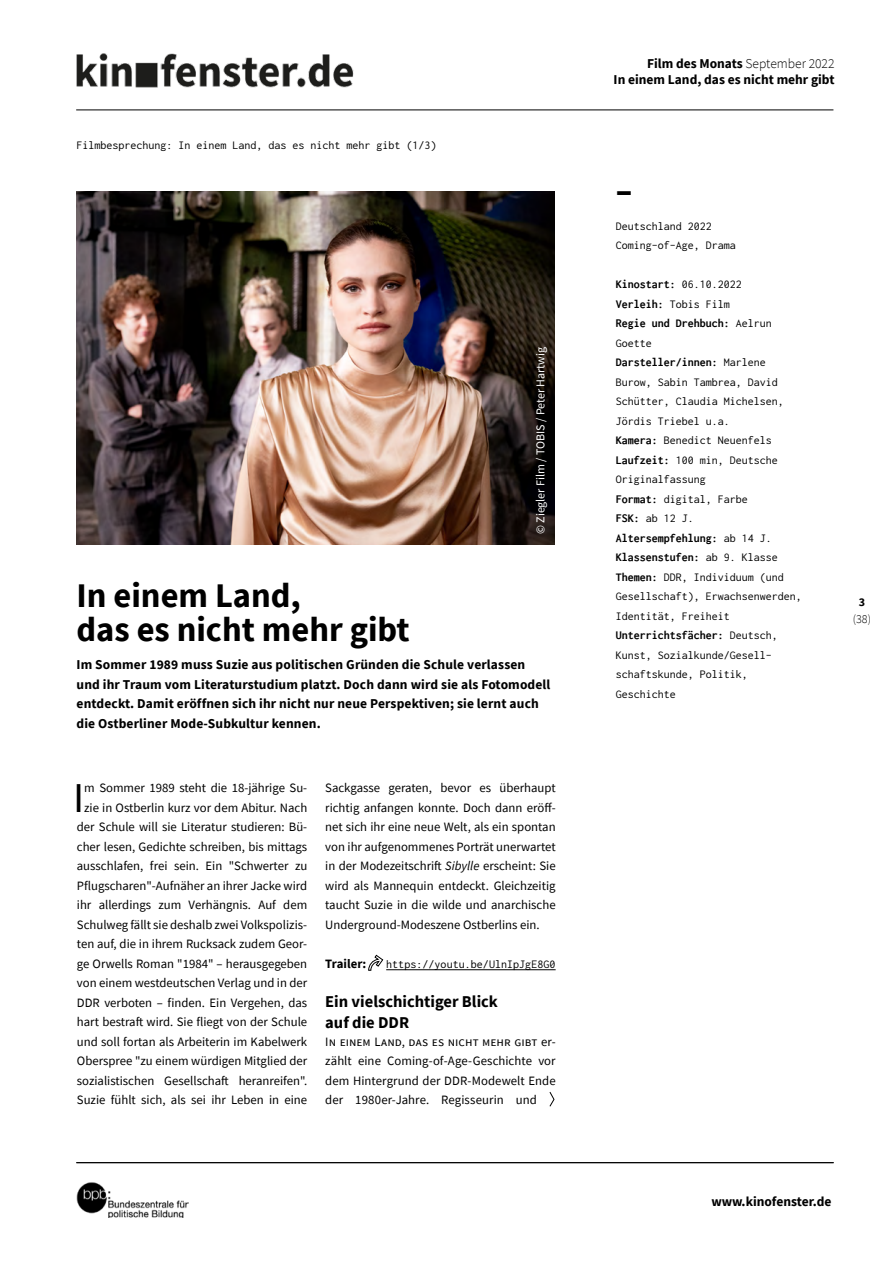
<style>
.page{position:relative;width:893px;height:1263px;background:#fff}
.page>*{position:absolute;margin:0;border:0;box-sizing:border-box;transform-origin:0 0}
.Filmbespr_Fliesst{font:42.45px "Source Sans Pro";color:#000}
.Titel_Head{font:700 34.5px/34.5px "Source Sans Pro";color:#000}
.Filmbespr_Zwische{font:700 16.5px/21px "Source Sans Pro";color:#000}
.Subhead{font:700 13.5px/19.5px "Source Sans Pro";letter-spacing:.01em;color:#000;text-align:right}
.Filmbespr_Fliesst-2{font:12.75px/19.5px "Source Sans Pro";color:#000;text-align:justify}
.Filmbespr_Fliesst-3{font:700 12.75px "Source Sans Pro";letter-spacing:.005em;color:#000}
.Filminfos{font:12px/19.5px "Inconsolata";color:#000}
.Filminfos-2{font:700 12px/19.5px "Inconsolata";color:#000}
.Rubrik_Head{font:12px "Inconsolata";color:#000}
.Filmbespr_Autoren{font:12px "Source Sans Pro";color:#fff}
.Filmbespr_Fliesst-4{font:12px "Inconsolata";letter-spacing:.005em;color:#000}
.t1{font:300 12px "Source Sans Pro";color:#000}
.t2{font:700 12px "Source Sans Pro";color:#000}
.s1{font-style:italic}
.s2{font-weight:300}
.s3{font-weight:400}
.s4{font-weight:700}
</style>
<div class="page">
<img style="left:77px;top:1182px;width:111px;height:35px">
<img style="left:76px;top:53px;width:278px;height:35px">
<hr style="left:76px;top:110px;width:757px;height:1px;background:#000">
<hr style="left:76px;top:1162px;width:758px;height:1px;background:#000">
<hr style="left:386px;top:969px;width:170px;height:1px;background:#000">
<svg style="left:368px;top:954px;width:16px;height:17px"></svg>
<img style="left:77px;top:191px;width:478px;height:354px">
<svg style="left:549px;top:1092px;width:6px;height:15px"></svg>
<p class="Rubrik_Head" style="left:77px;top:137px;width:361px">Filmbesprechung: In einem Land, das es nicht mehr gibt (1/3)</p>
<p class="Filmbespr_Autoren" style="left:533px;top:534px;width:189px;rotate:-90deg">© Ziegler Film / TOBIS / Peter Hartwig</p>
<p class="Titel_Head" style="left:77px;top:577px;width:335px">In einem Land,<br>das es nicht mehr gibt</p>
<p class="Subhead" style="left:77px;top:655px;width:475px;text-align:left">Im Sommer 1989 muss Suzie aus politischen Gründen die Schule verlassen und ihr Traum vom Literaturstudium platzt. Doch dann wird sie als Fotomodell entdeckt. Damit eröffnen sich ihr nicht nur neue Perspektiven; sie lernt auch die Ostberliner Mode-Subkultur kennen.</p>
<p class="Filmbespr_Fliesst-2" style="left:77px;top:778px;width:232px;text-align:center">m Sommer 1989 steht die 18-jährige Su&shy;zie in Ostberlin kurz vor dem Abitur. Nach der Schule will sie Literatur studieren: Bü&shy;cher lesen, Gedichte schreiben, bis mittags ausschlafen, frei sein. Ein "Schwerter zu Pflugscharen"-Aufnäher an ihrer Jacke wird ihr allerdings zum Verhängnis. Auf dem Schulweg fällt sie deshalb zwei Volkspolizis&shy;ten auf, die in ihrem Rucksack zudem Geor&shy;ge Orwells Roman "1984" – herausgegeben von einem westdeutschen Verlag und in der DDR verboten – finden. Ein Vergehen, das hart bestraft wird. Sie fliegt von der Schule und soll fortan als Arbeiterin im Kabelwerk Oberspree "zu einem würdigen Mitglied der sozialistischen Gesellschaft heranreifen".<br>Suzie fühlt sich, als sei ihr Leben in eine</p>
<p class="Filmbespr_Fliesst-2" style="left:325px;top:778px;width:232px">Sackgasse geraten, bevor es überhaupt richtig anfangen konnte. Doch dann eröff&shy;net sich ihr eine neue Welt, als ein spontan von ihr aufgenommenes Porträt unerwartet in der Modezeitschrift <span class="s1">Sibylle</span> erscheint: Sie wird als Mannequin entdeckt. Gleichzeitig taucht Suzie in die wilde und anarchische Underground-Modeszene Ostberlins ein.</p>
<p class="Filmbespr_Fliesst" style="left:73px;top:770px;width:13px">I</p>
<p class="Filmbespr_Fliesst-3" style="left:325px;top:955px;width:43px">Trailer:</p>
<p class="Filmbespr_Fliesst-4" style="left:386px;top:956px;width:171px">https://youtu.be/UlnIpJgE8G0</p>
<p class="Filmbespr_Zwische" style="left:325px;top:990px;width:174px">Ein vielschichtiger Blick auf die DDR</p>
<p class="Filmbespr_Fliesst-2" style="left:325px;top:1031px;width:232px">In einem Land, das es nicht mehr gibt er&shy;zählt eine Coming-of-Age-Geschichte vor dem Hintergrund der DDR-Modewelt Ende der 1980er-Jahre. Regisseurin und</p>
<p class="Subhead" style="left:614px;top:55px;width:222px;line-height:16.2px">Film des Monats <span class="s2">September 2022<br></span>In einem Land, das es nicht mehr gibt</p>
<p class="Titel_Head" style="left:616px;top:172px;width:18px">–</p>
<p class="Filminfos" style="left:616px;top:216px;width:97px">Deutschland 2022</p>
<p class="Filminfos" style="left:616px;top:235px;width:121px">Coming-of-Age, Drama</p>
<p class="Filminfos-2" style="left:616px;top:274px;width:127px">Kinostart: <span class="s3">06.10.2022</span></p>
<p class="Filminfos" style="left:616px;top:294px;width:115px"><span class="s4">Verleih:</span> Tobis Film</p>
<p class="Filminfos-2" style="left:616px;top:313px;width:157px">Regie und Drehbuch: <span class="s3">Aelrun<br>Goette</span></p>
<p class="Filminfos" style="left:616px;top:352px;width:169px"><span class="s4">Darsteller/innen:</span> Marlene<br>Burow, Sabin Tambrea, David<br>Schütter, Claudia Michelsen,<br>Jördis Triebel u.a.</p>
<p class="Filminfos" style="left:616px;top:430px;width:157px"><span class="s4">Kamera:</span> Benedict Neuenfels</p>
<p class="Filminfos" style="left:616px;top:450px;width:163px"><span class="s4">Laufzeit:</span> 100 min, Deutsche<br>Originalfassung</p>
<p class="Filminfos" style="left:616px;top:489px;width:133px"><span class="s4">Format:</span> digital, Farbe</p>
<p class="Filminfos" style="left:616px;top:508px;width:79px"><span class="s4">FSK:</span> ab 12 J.</p>
<p class="Filminfos-2" style="left:616px;top:528px;width:157px">Altersempfehlung: <span class="s3">ab 14 J.</span></p>
<p class="Filminfos-2" style="left:616px;top:547px;width:163px">Klassenstufen: <span class="s3">ab 9. Klasse</span></p>
<p class="Filminfos" style="left:616px;top:567px;width:187px"><span class="s4">Themen:</span> DDR, Individuum (und<br>Gesellschaft), Erwachsenwerden,<br>Identität, Freiheit</p>
<p class="Filminfos" style="left:616px;top:625px;width:163px"><span class="s4">Unterrichtsfächer:</span> Deutsch,<br>Kunst, Sozialkunde/Gesell&shy;schaftskunde, Politik,<br>Geschichte</p>
<p class="t2" style="left:859px;top:594px;width:8px">3</p>
<p class="t1" style="left:853px;top:611px;width:20px">(38)</p>
<p class="Subhead" style="left:711px;top:1192px;width:122px">www.kinofenster.de</p>
</div>
